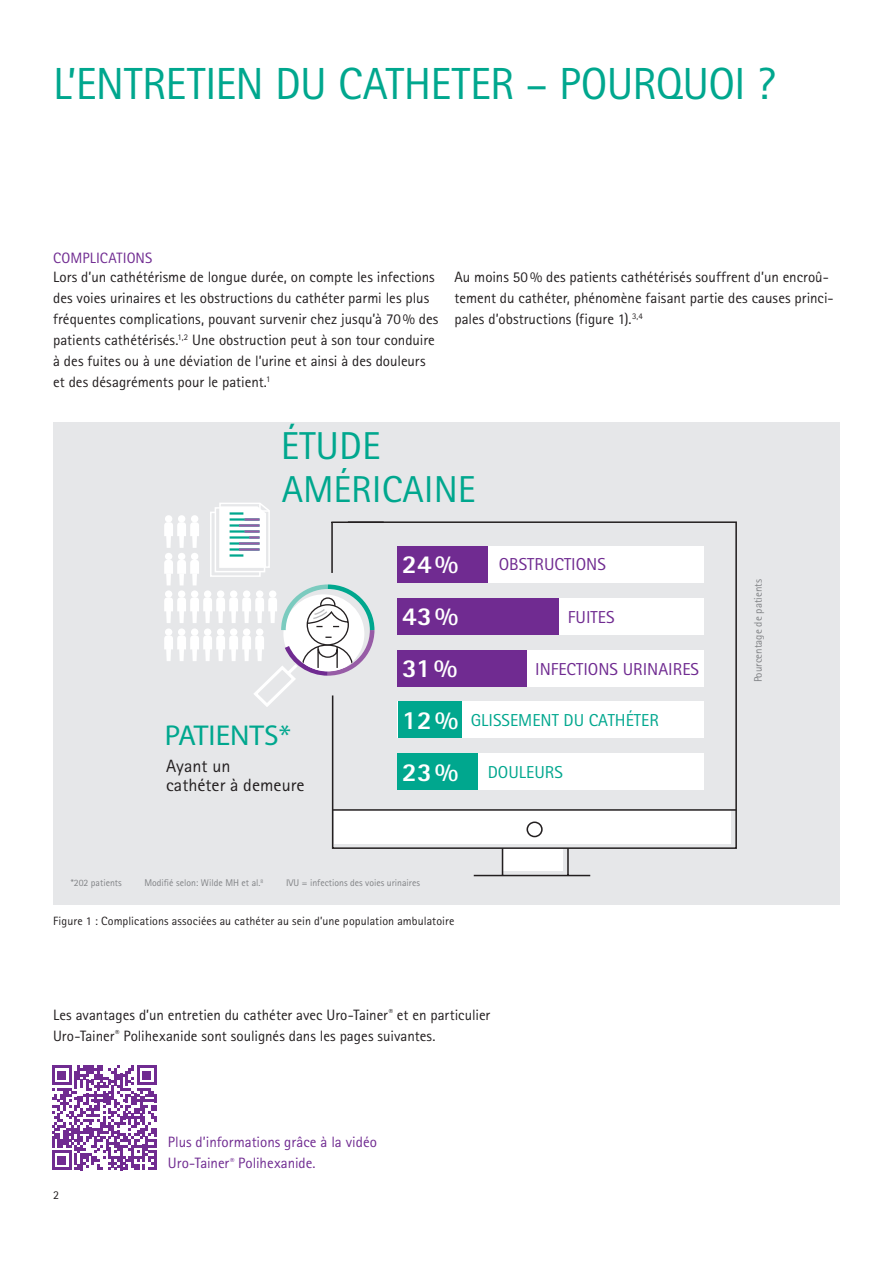
<style>
.page{position:relative;width:893px;height:1263px;background:#fff}
.page>*{position:absolute;margin:0;border:0;box-sizing:border-box;transform-origin:0 0}
.t1{font:45px "Rotis Sans Serif Pro";letter-spacing:-.02em;color:#00a78e}
.t2{font:38.85px "Rotis Sans Serif Std";color:#00a78e}
.t3{font:37.5px "Rotis Sans Serif Pro";color:#00a78e}
.t4{font:28.8px "Rotis Sans Serif";color:#00a78e}
.t5{font:800 25.95px/52.2px "Rotis Sans Serif Pro";color:#fff;text-align:justify}
.t6{font:17.7px/19.5px "Rotis Sans Serif Pro";color:#231f20}
.t7{font:17.25px "Rotis Sans Serif Pro";color:#702b91}
.t8{font:17.25px "Rotis Sans Serif Pro";color:#00a78e}
.t9{font:15px/21px "Rotis Sans Serif Pro";color:#231f20}
.t10{font:15px/21px "Rotis Sans Serif Pro";color:#702b91}
.t11{font:12px "Rotis Sans Serif Pro";letter-spacing:.01em;color:#231f20}
.t12{font:10.95px "Rotis Sans Serif Pro";color:#808285}
.t13{font:9.75px "Rotis Sans Serif Pro";color:#808285}
</style>
<div class="page">
<div style="left:53px;top:422px;width:787px;height:483px;background:#e6e7e9"></div>
<svg style="left:331px;top:521px;width:406px;height:287px"></svg>
<div style="left:398px;top:546px;width:90px;height:36px;background:#702b91"></div>
<div style="left:398px;top:598px;width:161px;height:36px;background:#702b91"></div>
<div style="left:398px;top:650px;width:129px;height:36px;background:#702b91"></div>
<div style="left:398px;top:702px;width:63px;height:36px;background:#00a78e"></div>
<div style="left:398px;top:753px;width:80px;height:37px;background:#00a78e"></div>
<svg style="left:331px;top:808px;width:406px;height:69px"></svg>
<svg style="left:164px;top:503px;width:213px;height:206px"></svg>
<hr style="left:331px;top:522px;width:2px;height:51px;background:#231f20">
<hr style="left:331px;top:521px;width:53px;height:2px;background:#231f20">
<svg style="left:52px;top:1065px;width:105px;height:105px"></svg>
<hr style="left:154px;top:1150px;width:3px;height:20px;background:#702b91">
<h1 class="t1" style="left:53px;top:57px;width:724px">L’ENTRETIEN DU CATHETER – POURQUOI ?</h1>
<p class="t10" style="left:53px;top:248px;width:101px">COMPLICATIONS</p>
<p class="t9" style="left:53px;top:267px;width:387px">Lors d’un cathétérisme de longue durée, on compte les infections des voies urinaires et les obstructions du cathéter parmi les plus fréquentes complications, pouvant survenir chez jusqu’à 70% des patients cathétérisés.<sup>1,2</sup> Une obstruction peut à son tour conduire à des fuites ou à une déviation de l’urine et ainsi à des douleurs et des désagréments pour le patient.<sup>1</sup></p>
<h2 class="t2" style="left:281px;top:423px;width:101px">ÉTUDE</h2>
<p class="t9" style="left:454px;top:267px;width:381px">Au moins 50% des patients cathétérisés souffrent d’un encroû&shy;tement du cathéter, phénomène faisant partie des causes princi&shy;pales d’obstructions (figure 1).<sup>3,4</sup></p>
<h3 class="t3" style="left:282px;top:467px;width:195px">AMÉRICAINE</h3>
<h3 class="t4" style="left:165px;top:717px;width:128px">PATIENTS*</h3>
<p class="t6" style="left:166px;top:756px;width:140px">Ayant un<br>cathéter à demeure</p>
<h3 class="t5" style="left:402px;top:538px;width:58px">24 % 43 % 31 % 12 % 23 %</h3>
<p class="t7" style="left:499px;top:554px;width:109px">OBSTRUCTIONS</p>
<p class="t7" style="left:568px;top:607px;width:48px">FUITES</p>
<p class="t7" style="left:535px;top:658px;width:165px">INFECTIONS URINAIRES</p>
<p class="t8" style="left:471px;top:710px;width:190px">GLISSEMENT DU CATHÉTER</p>
<p class="t8" style="left:488px;top:762px;width:77px">DOULEURS</p>
<p class="t13" style="left:71px;top:877px;width:52px">*202 patients</p>
<p class="t13" style="left:144px;top:877px;width:120px">Modifié selon: Wilde MH et al.<sup>8</sup></p>
<p class="t13" style="left:286px;top:877px;width:135px">IVU = infections des voies urinaires</p>
<p class="t11" style="left:53px;top:913px;width:403px">Figure 1 : Complications associées au cathéter au sein d’une population ambulatoire</p>
<p class="t9" style="left:53px;top:1005px;width:439px">Les avantages d’un entretien du cathéter avec Uro-Tainer<sup>®</sup> et en particulier<br>Uro-Tainer<sup>®</sup> Polihexanide sont soulignés dans les pages suivantes.</p>
<p class="t11" style="left:53px;top:1188px;width:7px">2</p>
<p class="t10" style="left:168px;top:1132px;width:211px">Plus d’informations grâce à la vidéo<br>Uro-Tainer<sup>®</sup> Polihexanide.</p>
<p class="t12" style="left:752px;top:682px;width:105px;rotate:-90deg">Pourcentage de patients</p>
</div>
